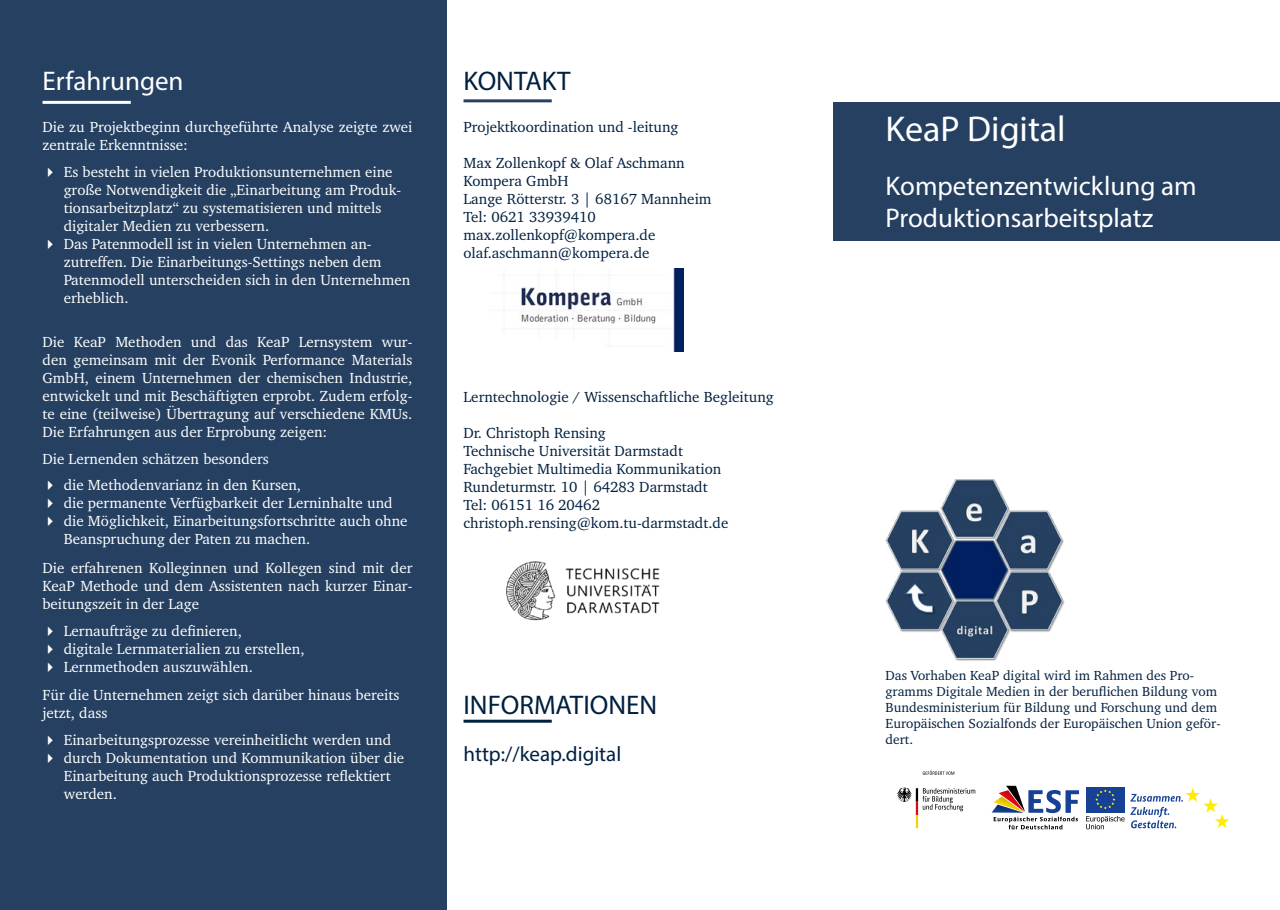
<style>
.page{position:relative;width:1280px;height:910px;background:#fff}
.page>*{position:absolute;margin:0;border:0;box-sizing:border-box;transform-origin:0 0}
.t1{font:36px "Myriad Pro";color:#fff}
.t2{font:27px/32.4px "Myriad Pro";color:#fff}
.t3{font:27px "Myriad Pro";color:#002040}
.t4{font:21px "Myriad Pro";color:#002040}
.t5{font:15px/18px "Charter";color:#fff}
.t6{font:15px/18px "Charter";color:#002040}
.t7{font:13.5px/16.2px "Charter";color:#002040}
</style>
<div class="page">
<div style="left:833px;top:102px;width:447px;height:139px;background:#254061"></div>
<div style="left:0;top:0;width:446px;height:910px;background:#254061"></div>
<img style="left:885px;top:479px;width:180px;height:182px">
<svg style="left:897px;top:788px;width:78px;height:40px"></svg>
<svg style="left:923px;top:771px;width:31px;height:4px"></svg>
<hr style="left:463px;top:99px;width:89px;height:3px;background:#254061">
<hr style="left:463px;top:720px;width:89px;height:3px;background:#002040">
<img style="left:503px;top:269px;width:181px;height:83px">
<img style="left:506px;top:561px;width:154px;height:60px">
<hr style="left:43px;top:101px;width:88px;height:3px;background:#fff">
<svg style="left:992px;top:786px;width:87px;height:43px"></svg>
<svg style="left:1086px;top:816px;width:38px;height:13px"></svg>
<div style="left:1086px;top:787px;width:38px;height:25px;background:#164194"></div>
<svg style="left:1095px;top:790px;width:20px;height:19px"></svg>
<svg style="left:1130px;top:788px;width:99px;height:40px"></svg>
<h2 class="t2" style="left:43px;top:65px;width:143px">Erfahrungen</h2>
<p class="t5" style="left:43px;top:118px;width:371px">Die zu Projektbeginn durchgeführte Analyse zeigte zwei zentrale Erkenntnisse:</p>
<p class="t5" style="left:64px;top:162px;width:348px">Es besteht in vielen Produktionsunternehmen eine große Notwendigkeit die „Einarbeitung am Produk&shy;tionsarbeitzplatz“ zu systematisieren und mittels digitaler Medien zu verbessern.<br>Das Patenmodell ist in vielen Unternehmen an&shy;zutreffen. Die Einarbeitungs-Settings neben dem Patenmodell unterscheiden sich in den Unternehmen erheblich.</p>
<p class="t5" style="left:43px;top:333px;width:371px;text-align:justify">Die KeaP Methoden und das KeaP Lernsystem wur&shy;den gemeinsam mit der Evonik Performance Materials GmbH, einem Unternehmen der chemischen Industrie, entwickelt und mit Beschäftigten erprobt. Zudem erfolg&shy;te eine (teilweise) Übertragung auf verschiedene KMUs.<br>Die Erfahrungen aus der Erprobung zeigen:</p>
<p class="t5" style="left:64px;top:445px;width:239px;line-height:26.5px;text-indent:-21px">Die Lernenden schätzen besonders<br>die Methodenvarianz in den Kursen,</p>
<p class="t5" style="left:64px;top:494px;width:345px">die permanente Verfügbarkeit der Lerninhalte und die Möglichkeit, Einarbeitungsfortschritte auch ohne<br>Beanspruchung der Paten zu machen.</p>
<p class="t5" style="left:43px;top:559px;width:371px;text-align:justify">Die erfahrenen Kolleginnen und Kollegen sind mit der KeaP Methode und dem Assistenten nach kurzer Einar&shy;beitungszeit in der Lage</p>
<p class="t5" style="left:64px;top:621px;width:242px">Lernaufträge zu definieren,<br>digitale Lernmaterialien zu erstellen,<br>Lernmethoden auszuwählen.</p>
<p class="t5" style="left:43px;top:686px;width:358px">Für die Unternehmen zeigt sich darüber hinaus bereits jetzt, dass</p>
<p class="t5" style="left:64px;top:730px;width:342px">Einarbeitungsprozesse vereinheitlicht werden und durch Dokumentation und Kommunikation über die Einarbeitung auch Produktionsprozesse reflektiert werden.</p>
<h2 class="t3" style="left:463px;top:65px;width:109px">KONTAKT</h2>
<p class="t6" style="left:463px;top:118px;width:216px">Projektkoordination und -leitung</p>
<p class="t6" style="left:463px;top:154px;width:249px">Max Zollenkopf &amp; Olaf Aschmann<br>Kompera GmbH<br>Lange Rötterstr. 3 | 68167 Mannheim<br>Tel: 0621 33939410 max.zollenkopf@kompera.de olaf.aschmann@kompera.de</p>
<p class="t6" style="left:463px;top:388px;width:312px">Lerntechnologie / Wissenschaftliche Begleitung</p>
<p class="t6" style="left:463px;top:424px;width:266px">Dr. Christoph Rensing<br>Technische Universität Darmstadt<br>Fachgebiet Multimedia Kommunikation<br>Rundeturmstr. 10 | 64283 Darmstadt<br>Tel: 06151 16 20462 christoph.rensing@kom.tu-darmstadt.de</p>
<h2 class="t3" style="left:463px;top:688px;width:195px">INFORMATIONEN</h2>
<h3 class="t4" style="left:463px;top:740px;width:159px">http://keap.digital</h3>
<h1 class="t1" style="left:885px;top:106px;width:182px">KeaP Digital</h1>
<h2 class="t2" style="left:885px;top:169px;width:313px">Kompetenzentwicklung am<br>Produktionsarbeitsplatz</h2>
<p class="t7" style="left:885px;top:667px;width:337px">Das Vorhaben KeaP digital wird im Rahmen des Pro&shy;gramms Digitale Medien in der beruflichen Bildung vom Bundesministerium für Bildung und Forschung und dem Europäischen Sozialfonds der Europäischen Union geför&shy;dert.</p>
</div>
